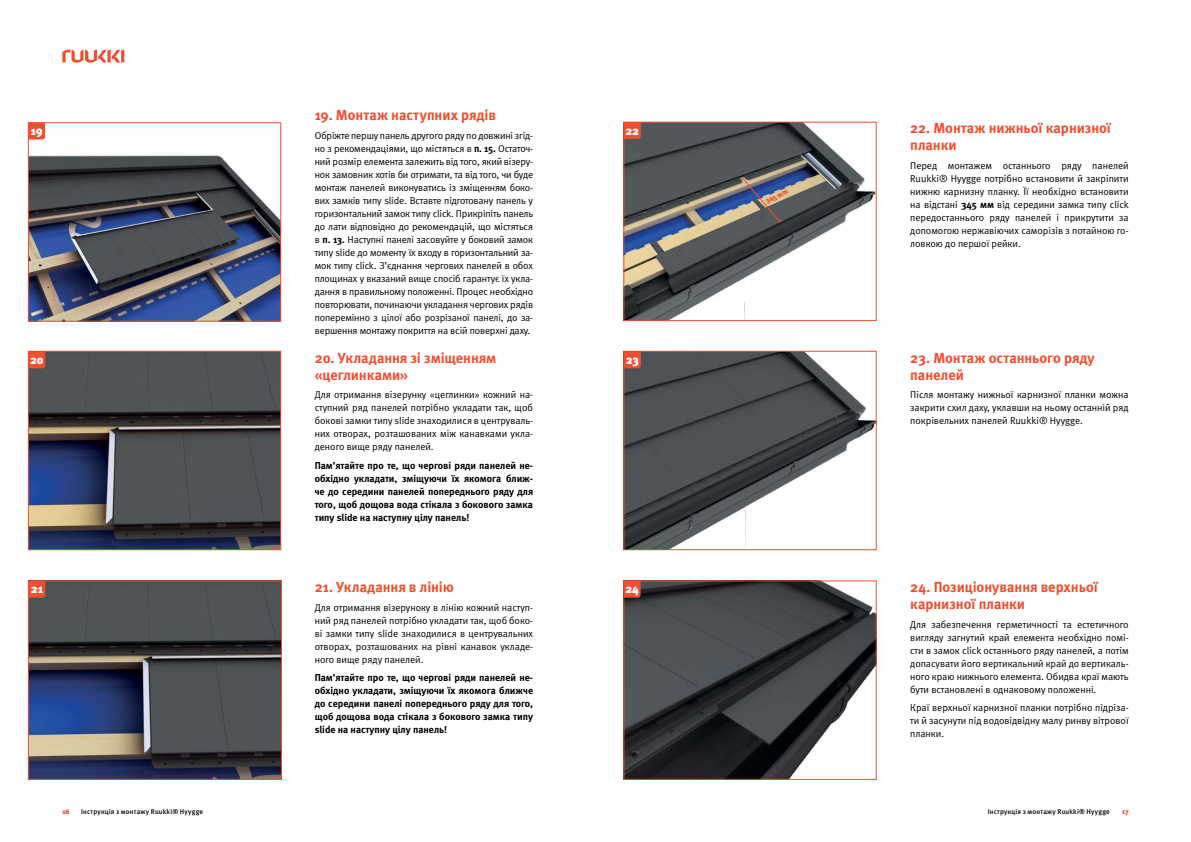
<style>
.page{position:relative;width:1191px;height:842px;background:#fff}
.page>*{position:absolute;margin:0;border:0;box-sizing:border-box;transform-origin:0 0}
.t1{font:14.5px/17px "Meta Bold C";letter-spacing:-.005em;color:#f04e30}
.t2{font:12px "Meta Black C";letter-spacing:-.005em;color:#fff}
.t3{font:10px/13px "Meta Normal C";color:#000;text-align:justify}
.t4{font:10px/13px "Meta Bold C";color:#000;text-align:justify}
.t5{font:7px "Meta Medium C";letter-spacing:.025em;color:#000}
.t6{font:italic 7px "Meta Black C";color:#f04e30}
.t7{font:7px "Meta Black C";color:#f04e30}
.s1{font-family:"Meta Bold C"}
</style>
<div class="page">
<img style="left:30px;top:353px;width:249px;height:195px">
<div style="left:28px;top:351px;width:253px;height:199px;border:1px solid #f04e30"></div>
<img style="left:625px;top:124px;width:249px;height:195px">
<svg style="left:740px;top:176px;width:43px;height:48px;background:#72737b"></svg>
<div style="left:623px;top:122px;width:253px;height:199px;border:1px solid #f04e30"></div>
<img style="left:30px;top:583px;width:250px;height:195px">
<div style="left:28px;top:581px;width:254px;height:199px;border:1px solid #f04e30"></div>
<img style="left:625px;top:353px;width:249px;height:195px">
<div style="left:623px;top:351px;width:253px;height:199px;border:1px solid #f04e30"></div>
<img style="left:625px;top:583px;width:249px;height:195px">
<div style="left:623px;top:581px;width:253px;height:199px;border:1px solid #f04e30"></div>
<img style="left:30px;top:124px;width:249px;height:195px">
<div style="left:28px;top:122px;width:253px;height:199px;border:1px solid #f04e30"></div>
<svg style="left:62px;top:50px;width:62px;height:13px"></svg>
<svg style="left:28px;top:351px;width:17px;height:17px"></svg>
<svg style="left:28px;top:581px;width:17px;height:17px"></svg>
<svg style="left:624px;top:122px;width:17px;height:17px"></svg>
<svg style="left:624px;top:351px;width:17px;height:17px"></svg>
<svg style="left:623px;top:581px;width:17px;height:17px"></svg>
<svg style="left:28px;top:122px;width:17px;height:17px"></svg>
<p class="t2" style="left:31px;top:124px;width:13px">19</p>
<h1 class="t1" style="left:315px;top:107px;width:183px">19. Монтаж наступних рядів</h1>
<p class="t3" style="left:315px;top:129px;width:220px">Обріжте першу панель другого ряду по довжині згід&shy;но з рекомендаціями, що містяться в <span class="s1">п. 15.</span> Остаточ&shy;ний розмір елемента залежить від того, який візеру&shy;нок замовник хотів би отримати, та від того, чи буде монтаж панелей виконуватись із зміщенням боко&shy;вих замків типу slide. Вставте підготовану панель у горизонтальний замок типу click. Прикріпіть панель до лати відповідно до рекомендацій, що містяться в <span class="s1">п. 13.</span> Наступні панелі засовуйте у боковий замок типу slide до моменту їх входу в горизонтальний за&shy;мок типу click. З’єднання чергових панелей в обох площинах у вказаний вище спосіб гарантує їх укла&shy;дання в правильному положенні. Процес необхідно повторювати, починаючи укладання чергових рядів поперемінно з цілої або розрізаної панелі, до за&shy;вершення монтажу покриття на всій поверхні даху.</p>
<p class="t2" style="left:625px;top:124px;width:15px">22</p>
<p class="t6" style="left:764px;top:197px;width:26px;rotate:-24deg">345 mm</p>
<h1 class="t1" style="left:910px;top:119px;width:202px">22. Монтаж нижньої карнизної планки</h1>
<p class="t3" style="left:910px;top:159px;width:220px">Перед монтажем останнього ряду панелей Ruukki® Hyygge потрібно встановити й закріпити нижню карнизну планку. Її необхідно встановити на відстані <span class="s1">345 мм</span> від середини замка типу click передостаннього ряду панелей і прикрутити за допомогою нержавіючих саморізів з потайною го&shy;ловкою до першої рейки.</p>
<p class="t2" style="left:30px;top:353px;width:15px">20</p>
<h1 class="t1" style="left:315px;top:349px;width:183px">20. Укладання зі зміщенням «цеглинками»</h1>
<p class="t3" style="left:315px;top:388px;width:220px">Для отримання візерунку «цеглинки» кожний на&shy;ступний ряд панелей потрібно укладати так, щоб бокові замки типу slide знаходилися в центруваль&shy;них отворах, розташованих між канавками укла&shy;деного вище ряду панелей.</p>
<p class="t4" style="left:315px;top:459px;width:220px">Пам’ятайте про те, що чергові ряди панелей не&shy;обхідно укладати, зміщуючи їх якомога ближ&shy;че до середини панелей попереднього ряду для того, щоб дощова вода стікала з бокового замка типу slide на наступну цілу панель!</p>
<p class="t2" style="left:626px;top:353px;width:14px">23</p>
<h1 class="t1" style="left:910px;top:349px;width:186px">23. Монтаж останнього ряду панелей</h1>
<p class="t3" style="left:910px;top:388px;width:220px">Після монтажу нижньої карнизної планки можна закрити схил даху, уклавши на ньому останній ряд покрівельних панелей Ruukki® Hyygge.</p>
<p class="t2" style="left:31px;top:582px;width:14px">21</p>
<h1 class="t1" style="left:315px;top:578px;width:141px">21. Укладання в лінію</h1>
<p class="t3" style="left:315px;top:601px;width:220px">Для отримання візеруноку в лінію кожний наступ&shy;ний ряд панелей потрібно укладати так, щоб боко&shy;ві замки типу slide знаходилися в центрувальних отворах, розташованих на рівні канавок укладе&shy;ного вище ряду панелей.</p>
<p class="t4" style="left:315px;top:671px;width:220px">Пам’ятайте про те, що чергові ряди панелей не&shy;обхідно укладати, зміщуючи їх якомога ближче до середини панелі попереднього ряду для того, щоб дощова вода стікала з бокового замка типу slide на наступну цілу панель!</p>
<p class="t2" style="left:625px;top:582px;width:15px">24</p>
<h1 class="t1" style="left:910px;top:578px;width:189px">24. Позиціонування верхньої карнизної планки</h1>
<p class="t3" style="left:910px;top:618px;width:220px">Для забезпечення герметичності та естетичного вигляду загнутий край елемента необхідно помі&shy;сти в замок click останнього ряду панелей, а потім допасувати його вертикальний край до вертикаль&shy;ного краю нижнього елемента. Обидва краї мають бути встановлені в однаковому положенні.</p>
<p class="t3" style="left:910px;top:701px;width:220px">Краї верхньої карнизної планки потрібно підріза&shy;ти й засунути під водовідвідну малу ринву вітрової планки.</p>
<p class="t7" style="left:62px;top:807px;width:9px">16</p>
<p class="t5" style="left:81px;top:807px;width:124px">Інструкція з монтажу Ruukki® Hyygge</p>
<p class="t5" style="left:987px;top:807px;width:124px">Інструкція з монтажу Ruukki® Hyygge</p>
<p class="t7" style="left:1122px;top:807px;width:8px">17</p>
</div>
